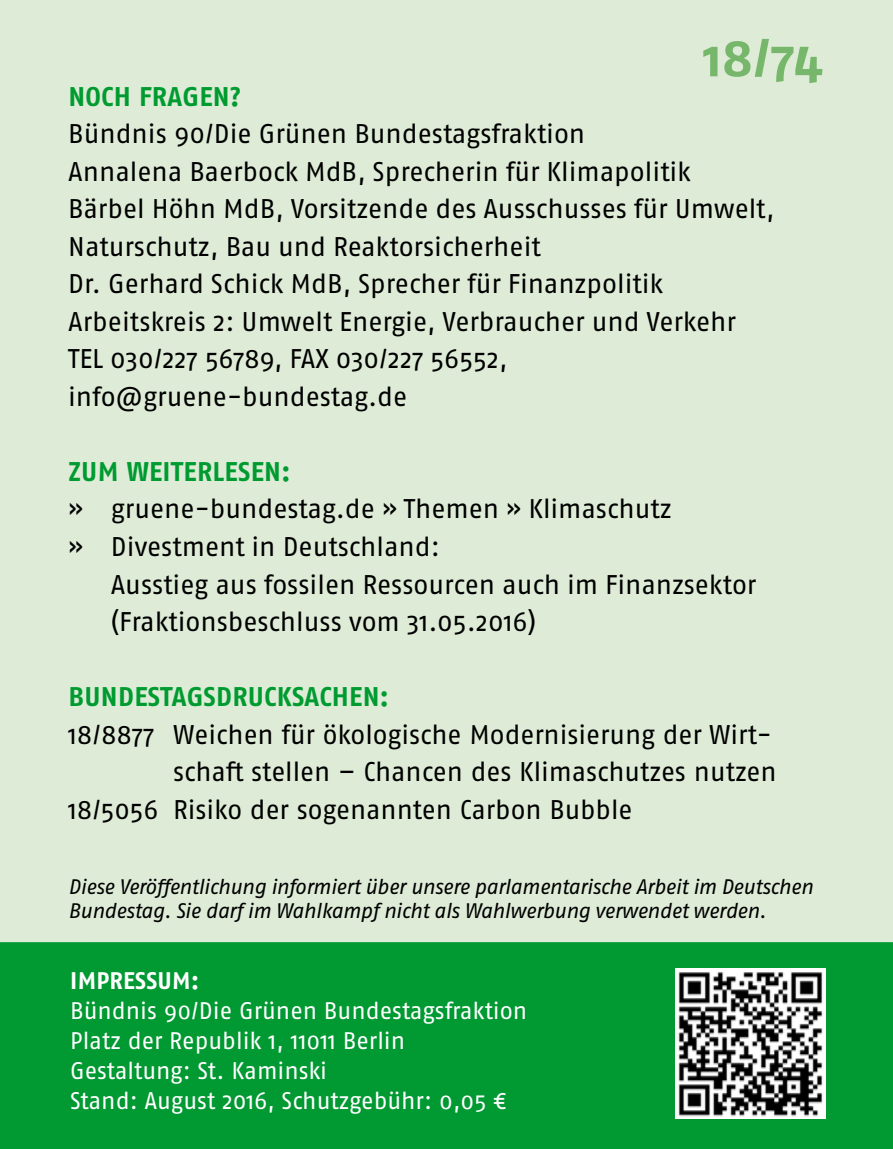
<style>
.page{position:relative;width:893px;height:1149px;background:#fff}
.page>*{position:absolute;margin:0;border:0;box-sizing:border-box;transform-origin:0 0}
.t1{font:700 52.5px "Fago Sc Offc";color:#77b76b}
.t2{font:27px/37.5px "Fago OT";letter-spacing:-.005em;color:#000}
.t3{font:700 27px "Fago OT";letter-spacing:.01em;color:#009b30}
.t4{font:24px/30px "Fago OT";letter-spacing:-.005em;color:#fff}
.t5{font:italic 21px/24px "Fago OT";letter-spacing:-.025em;color:#000}
.s1{font-family:"Fago OT"}
.s2{font-weight:700}
.s3{font-family:"Fago Sc Offc"}
</style>
<div class="page">
<div style="left:0;top:0;width:893px;height:1148px;background:#deecd7"></div>
<div style="left:0;top:942px;width:893px;height:206px;background:#009932"></div>
<img style="left:675px;top:968px;width:150px;height:150px">
<h1 class="t1" style="left:703px;top:27px;width:122px">18<span class="s1">/</span>74</h1>
<p class="t3" style="left:68px;top:80px;width:175px">NOCH FRAGEN?</p>
<p class="t2" style="left:68px;top:115px;width:708px">Bündnis 90/Die Grünen Bundestagsfraktion<br>Annalena Baerbock MdB, Sprecherin für Klimapolitik<br>Bärbel Höhn MdB, Vorsitzende des Ausschusses für Umwelt, Naturschutz, Bau und Reaktorsicherheit<br>Dr. Gerhard Schick MdB, Sprecher für Finanzpolitik Arbeitskreis 2: Umwelt Energie, Verbraucher und Verkehr TEL 030/227 56789, FAX 030/227 56552, info@gruene-bundestag.de</p>
<p class="t3" style="left:68px;top:455px;width:224px">ZUM WEITERLESEN:</p>
<p class="t2" style="left:68px;top:490px;width:605px">» gruene-bundestag.de » Themen » Klimaschutz » Divestment in Deutschland:</p>
<p class="t2" style="left:111px;top:565px;width:647px">Ausstieg aus fossilen Ressourcen auch im Finanzsektor (Fraktionsbeschluss vom 31.05.2016)</p>
<p class="t3" style="left:68px;top:680px;width:322px">BUNDESTAGSDRUCKSACHEN:</p>
<p class="t2" style="left:68px;top:715px;width:705px">18/8877 Weichen für ökologische Modernisierung der Wirt-</p>
<p class="t2" style="left:173px;top:752px;width:605px">schaft stellen – Chancen des Klimaschutzes nutzen</p>
<p class="t2" style="left:68px;top:790px;width:566px">18/5056 Risiko der sogenannten Carbon Bubble</p>
<p class="t5" style="left:68px;top:874px;width:746px">Diese Veröffentlichung informiert über unsere parlamentarische Arbeit im Deutschen<br>Bundestag. Sie darf im Wahlkampf nicht als Wahlwerbung verwendet werden.</p>
<p class="t4" style="left:70px;top:965px;width:458px"><span class="s2">IMPRESSUM:<br></span>Bündnis <span class="s3">90</span>/Die Grünen Bundestagsfraktion<br>Platz der Republik <span class="s3">1</span>, <span class="s3">11011</span> Berlin<br>Gestaltung: St. Kaminski<br>Stand: August 2016, Schutzgebühr: <span class="s3">0</span>,<span class="s3">05</span> €</p>
</div>
